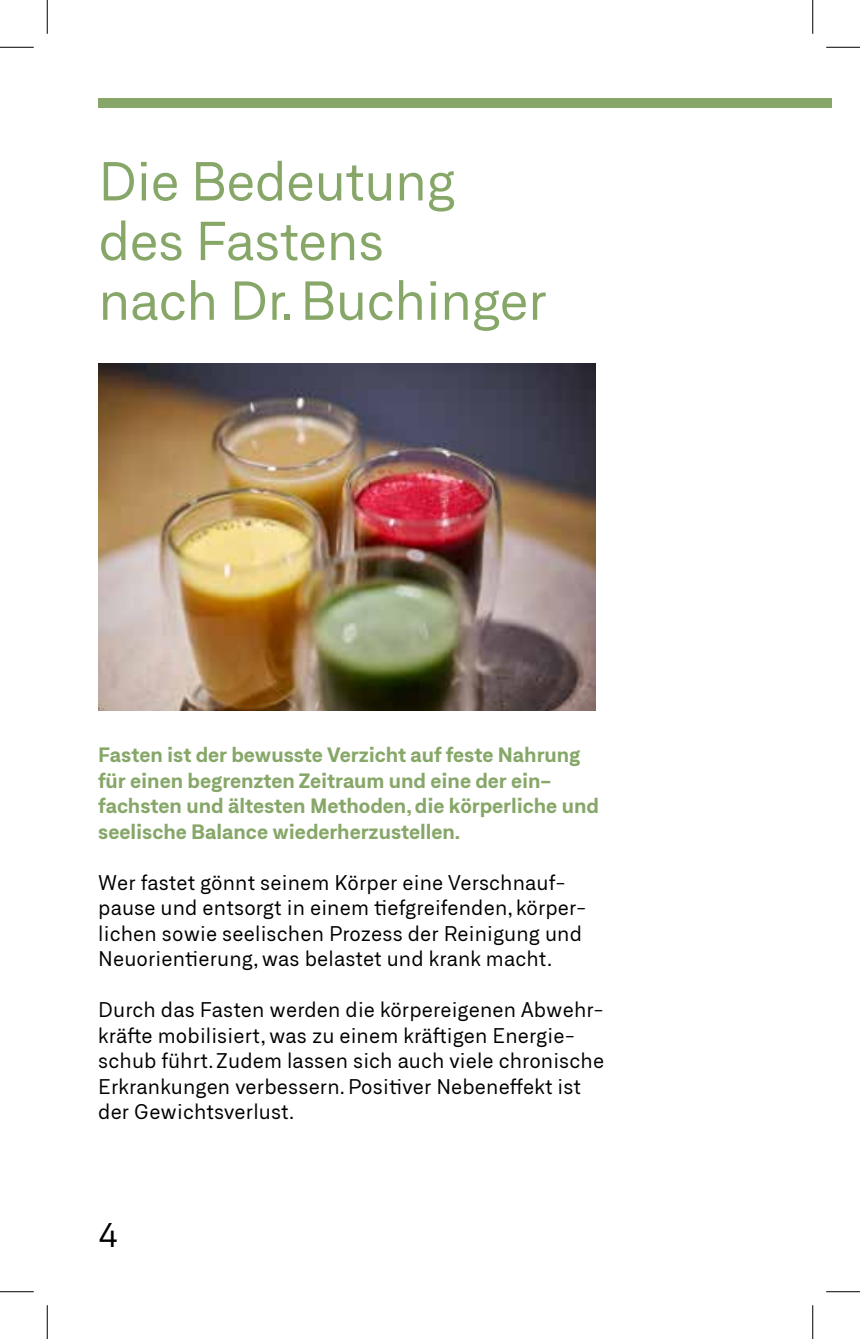
<style>
.page{position:relative;width:860px;height:1339px;background:#fff}
.page>*{position:absolute;margin:0;border:0;box-sizing:border-box;transform-origin:0 0}
.t1{font:52.88px/59.6px "Neufile Grotesk";letter-spacing:-.01em;color:#86a768}
.t2{font:32.62px "Neufile Grotesk";color:#000}
.t3{font:20.25px/25.4px "Neufile Grotesk";letter-spacing:.01em;color:#000}
.t4{font:700 20.25px/25.4px "Neufile Grotesk";color:#86a768}
</style>
<div class="page">
<div style="left:98px;top:98px;width:734px;height:10px;background:#86a768"></div>
<img style="left:98px;top:364px;width:498px;height:347px">
<hr style="left:0;top:47px;width:34px;height:1px;background:#000">
<hr style="left:826px;top:47px;width:34px;height:1px;background:#000">
<hr style="left:0;top:1291px;width:34px;height:1px;background:#000">
<hr style="left:826px;top:1291px;width:34px;height:1px;background:#000">
<hr style="left:47px;top:0;width:1px;height:34px;background:#000">
<hr style="left:47px;top:1304px;width:1px;height:34px;background:#000">
<hr style="left:812px;top:0;width:1px;height:34px;background:#000">
<hr style="left:812px;top:1304px;width:1px;height:34px;background:#000">
<h1 class="t1" style="left:98px;top:150px;width:450px">Die Bedeutung des Fastens<br>nach Dr. Buchinger</h1>
<p class="t4" style="left:98px;top:741px;width:502px">Fasten ist der bewusste Verzicht auf feste Nahrung für einen begrenzten Zeitraum und eine der ein&shy;fachsten und ältesten Methoden, die körperliche und seelische Balance wiederherzustellen.</p>
<p class="t3" style="left:98px;top:869px;width:490px">Wer fastet gönnt seinem Körper eine Verschnauf&shy;pause und entsorgt in einem tiefgreifenden, körper&shy;lichen sowie seelischen Prozess der Reinigung und Neuorientierung, was belastet und krank macht.</p>
<p class="t3" style="left:98px;top:996px;width:507px">Durch das Fasten werden die körpereigenen Abwehr&shy;kräfte mobilisiert, was zu einem kräftigen Energie&shy;schub führt. Zudem lassen sich auch viele chronische Erkrankungen verbessern. Positiver Nebeneffekt ist der Gewichtsverlust.</p>
<h2 class="t2" style="left:98px;top:1214px;width:22px">4</h2>
</div>
